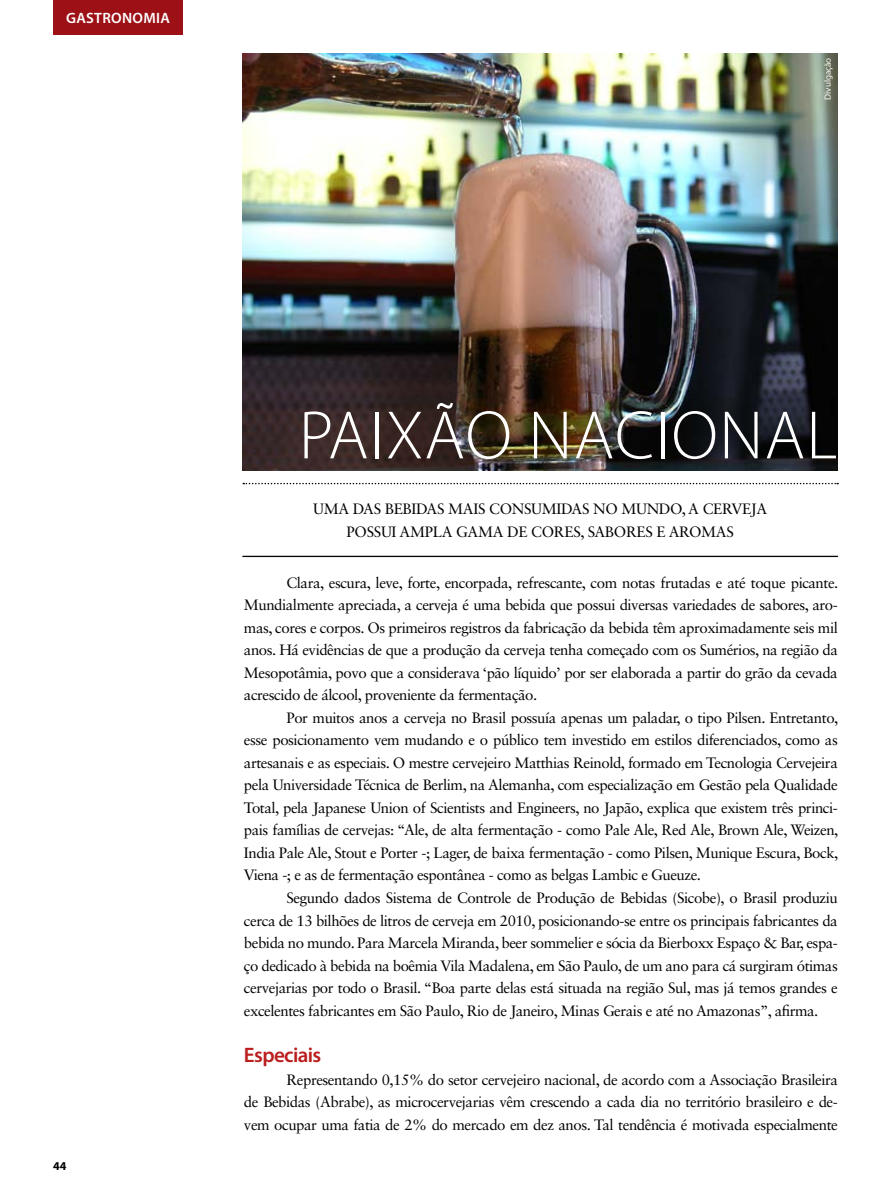
<style>
.page{position:relative;width:893px;height:1191px;background:#fff}
.page>*{position:absolute;margin:0;border:0;box-sizing:border-box;transform-origin:0 0}
.t1{font:300 69px "Myriad Pro";letter-spacing:.02em;color:#fff}
.t2{font:600 21px "Myriad Pro";letter-spacing:-.03em;color:#ba1e1d}
.t3{font:15px/22.5px "Sabon LT Std";letter-spacing:-.03em;color:#000;text-align:justify}
.t4{font:600 15px "Myriad Pro";letter-spacing:.02em;color:#fff}
.t5{font:700 12px "Myriad Pro";color:#000}
.t6{font:9px "Myriad Pro";color:#fff}
</style>
<div class="page">
<img style="left:243px;top:53px;width:595px;height:417px">
<div style="left:53px;top:0;width:130px;height:34px;background:#9c1016"></div>
<hr style="left:243px;top:556px;width:595px;height:1px;background:#000">
<svg style="left:243px;top:483px;width:595px;height:1px"></svg>
<p class="t4" style="left:66px;top:8px;width:105px">GASTRONOMIA</p>
<p class="t6" style="left:822px;top:100px;width:44px;rotate:-90deg">Divulgação</p>
<p class="t5" style="left:53px;top:1157px;width:15px">44</p>
<h1 class="t1" style="left:299px;top:394px;width:540px">PAIXÃO NACIONAL</h1>
<p class="t3" style="left:313px;top:497px;width:81px">Uma das bebi</p>
<p class="t3" style="left:416px;top:497px;width:43px">das mais</p>
<p class="t3" style="left:489px;top:497px;width:46px">consumi</p>
<p class="t3" style="left:561px;top:497px;width:152px">das no mundo,a cerveja</p>
<p class="t3" style="left:346px;top:520px;width:10px">possui</p>
<p class="t3" style="left:400px;top:520px;width:12px">ampla</p>
<p class="t3" style="left:456px;top:520px;width:13px">gama</p>
<p class="t3" style="left:507px;top:520px;width:35px">de cores</p>
<p class="t3" style="left:580px;top:520px;width:18px">, sabores</p>
<p class="t3" style="left:656px;top:520px;width:17px">e aromas</p>
<p class="t3" style="left:244px;top:571px;width:596px;text-indent:43px">Clara, escura, leve, forte, encorpada, refrescante, com notas frutadas e até toque picante.<br>Mundialmente apreciada, a cerveja é uma bebida que possui diversas variedades de sabores, aro&shy;mas, cores e corpos. Os primeiros registros da fabricação da bebida têm aproximadamente seis mil anos. Há evidências de que a produção da cerveja tenha começado com os Sumérios, na região da Mesopotâmia, povo que a considerava ‘pão líquido’ por ser elaborada a partir do grão da cevada acrescido de álcool, proveniente da fermentação.</p>
<p class="t3" style="left:244px;top:706px;width:596px;text-indent:43px">Por muitos anos a cerveja no Brasil possuía apenas um paladar, o tipo Pilsen. Entretanto, esse posicionamento vem mudando e o público tem investido em estilos diferenciados, como as artesanais e as especiais. O mestre cervejeiro Matthias Reinold, formado em Tecnologia Cervejeira pela Universidade Técnica de Berlim, na Alemanha, com especialização em Gestão pela Qualidade Total, pela Japanese Union of Scientists and Engineers, no Japão, explica que existem três princi&shy;pais famílias de cervejas: “Ale, de alta fermentação - como Pale Ale, Red Ale, Brown Ale, Weizen, India Pale Ale, Stout e Porter -; Lager, de baixa fermentação - como Pilsen, Munique Escura, Bock, Viena -; e as de fermentação espontânea - como as belgas Lambic e Gueuze.</p>
<p class="t3" style="left:244px;top:886px;width:595px;text-indent:43px">Segundo dados Sistema de Controle de Produção de Bebidas (Sicobe), o Brasil produziu cerca de 13 bilhões de litros de cerveja em 2010, posicionando-se entre os principais fabricantes da bebida no mundo. Para Marcela Miranda, beer sommelier e sócia da Bierboxx Espaço &amp; Bar, espa&shy;ço dedicado à bebida na boêmia Vila Madalena, em São Paulo, de um ano para cá surgiram ótimas cervejarias por todo o Brasil. “Boa parte delas está situada na região Sul, mas já temos grandes e excelentes fabricantes em São Paulo, Rio de Janeiro, Minas Gerais e até no Amazonas”, afirma.</p>
<h2 class="t2" style="left:244px;top:1041px;width:79px">ESPECIAIS</h2>
<p class="t3" style="left:244px;top:1068px;width:595px;text-indent:43px">Representando 0,15% do setor cervejeiro nacional, de acordo com a Associação Brasileira de Bebidas (Abrabe), as microcervejarias vêm crescendo a cada dia no território brasileiro e de&shy;vem ocupar uma fatia de 2% do mercado em dez anos. Tal tendência é motivada especialmente</p>
</div>
